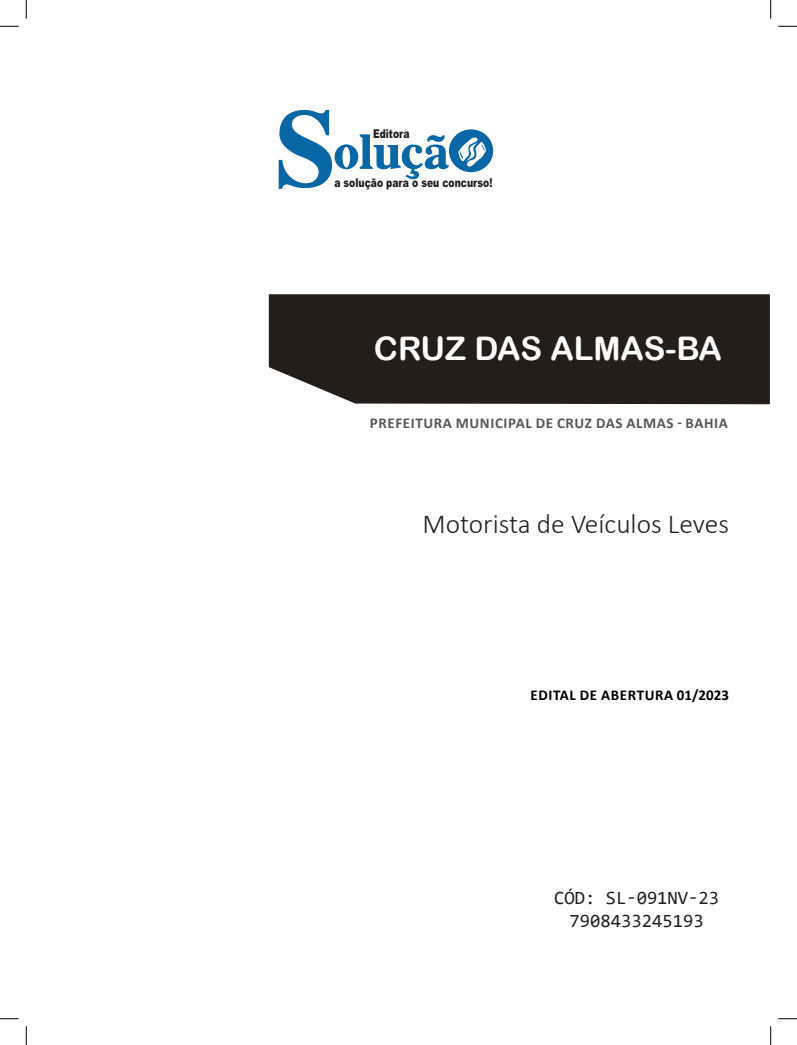
<style>
.page{position:relative;width:797px;height:1045px;background:#fff}
.page>*{position:absolute;margin:0;border:0;box-sizing:border-box;transform-origin:0 0}
.TÍTULO_MATÉRIA{font:32.5px "Arial Rounded MT Bold";color:#fff}
.CARGO{font:300 27.5px "Calibri";color:#231f20}
.SKU_CÓD{font:18.75px "Consolas";color:#231f20}
.SUBTÍTULO{font:700 15px "Calibri";letter-spacing:.04em;color:#57585a}
.EDITAL{font:700 15px "Calibri";letter-spacing:.04em;color:#000}
.t1{font:900 12.12px "Arial";color:#231f20;scale:.76 1}
</style>
<div class="page">
<div style="left:269px;top:294px;width:500px;height:110px;background:#241e1b"></div>
<svg style="left:279px;top:110px;width:214px;height:79px"></svg>
<svg style="left:0;top:25px;width:19px;height:2px"></svg>
<svg style="left:778px;top:25px;width:19px;height:2px"></svg>
<svg style="left:0;top:1018px;width:19px;height:1px"></svg>
<svg style="left:778px;top:1018px;width:19px;height:1px"></svg>
<svg style="left:25px;top:0;width:2px;height:19px"></svg>
<svg style="left:25px;top:1026px;width:2px;height:19px"></svg>
<svg style="left:770px;top:0;width:1px;height:19px"></svg>
<svg style="left:770px;top:1026px;width:1px;height:19px"></svg>
<p class="t1" style="left:373px;top:125px;width:50px">Editora</p>
<p class="t1" style="left:334px;top:174px;width:210px">a solução para o seu concurso!</p>
<p class="TÍTULO_MATÉRIA" style="left:374px;top:329px;width:349px">CRUZ DAS ALMAS-BA</p>
<p class="SUBTÍTULO" style="left:370px;top:413px;width:359px">PREFEITURA MUNICIPAL DE CRUZ DAS ALMAS - BAHIA</p>
<p class="CARGO" style="left:422px;top:507px;width:308px">Motorista de Veículos Leves</p>
<p class="EDITAL" style="left:530px;top:685px;width:200px">EDITAL DE ABERTURA 01/2023</p>
<p class="SKU_CÓD" style="left:554px;top:885px;width:166px">CÓD: SL-091NV-23</p>
<p class="SKU_CÓD" style="left:569px;top:907px;width:136px">7908433245193</p>
</div>
